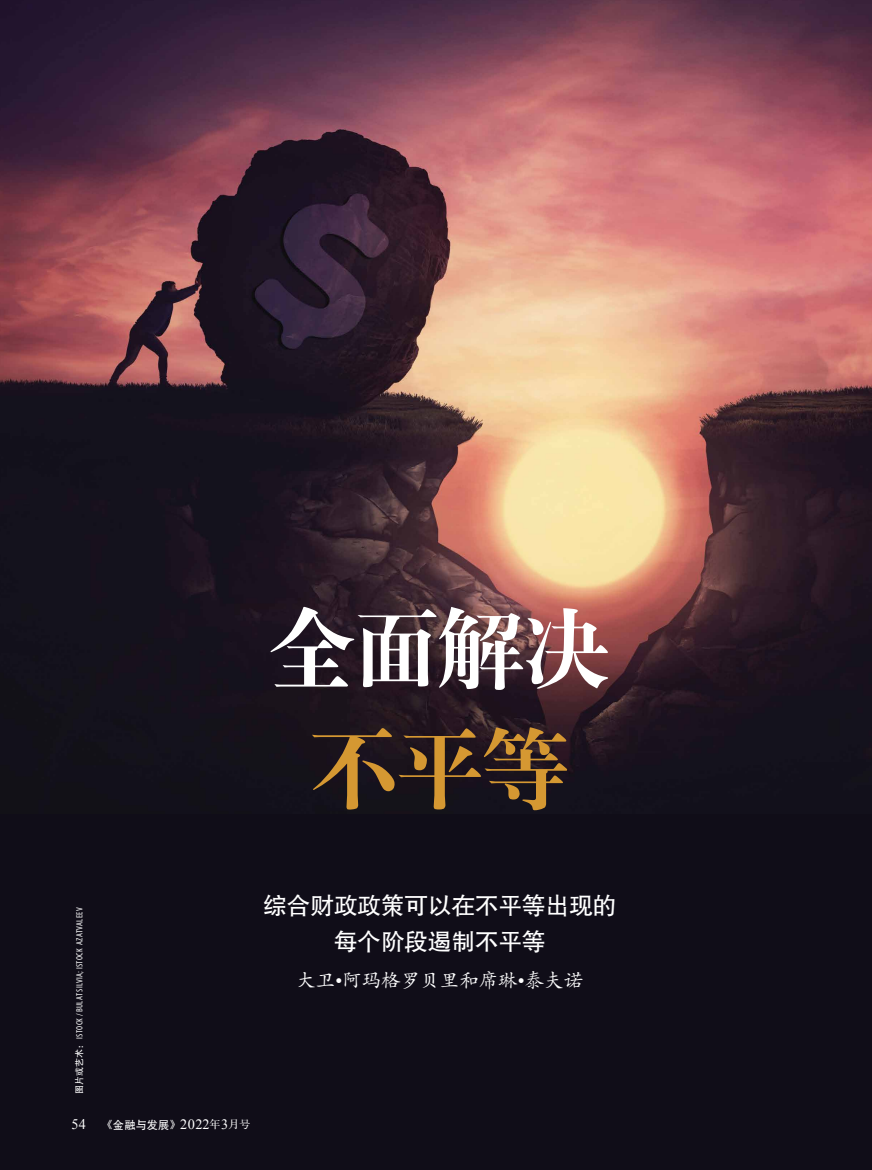
<style>
.page{position:relative;width:872px;height:1170px;background:#fff}
.page>*{position:absolute;margin:0;border:0;box-sizing:border-box;transform-origin:0 0}
.t1{font:90px "H Ya 4 gj";color:#fff}
.t2{font:90px "H Ya 4 gj";color:#d59832}
.t3{font:24px/36px "FZHTJW GB1 0";letter-spacing:-.02em;color:#fff;text-align:center}
.t4{font:19.5px "FZKTK GBK1 0";color:#fff}
.t5{font:11.55px "FZHTJW GB1 0";color:#fff}
.t6{font:condensed 9px "Myriad Pro";letter-spacing:.035em;color:#fff}
.s1{font-family:"FZHTJW GB1 0";font-stretch:normal}
.s2{font-family:"Times New Roman";font-size:14.55px}
.s3{font-size:10.05px}
.s4{font-family:"Times New Roman";font-size:14.25px}
.s5{font-family:"FZS3 JW GB1 0";font-size:10.65px}
.s6{font-family:"Times New Roman"}
</style>
<div class="page">
<img style="left:0;top:0;width:872px;height:814px">
<div style="left:0;top:814px;width:872px;height:355px;background:#100d18"></div>
<h1 class="t1" style="left:267px;top:603px;width:347px">全面解决</h1>
<h1 class="t2" style="left:309px;top:723px;width:264px">不平等</h1>
<p class="t6" style="left:74px;top:1093px;width:188px;rotate:-90deg"><span class="s1">图片或艺术：</span> istock / Bulat Silvia; istock azatvaleev</p>
<p class="t5" style="left:72px;top:1118px;width:180px"><span class="s2">54</span> <span class="s3">《</span>金融与发展<span class="s3">》</span><span class="s4">2022</span><span class="s5">年</span><span class="s4">3</span><span class="s5">月号</span></p>
<h2 class="t3" style="left:263px;top:888px;width:355px">综合财政政策可以在不平等出现的每个阶段遏制不平等</h2>
<h3 class="t4" style="left:296px;top:970px;width:288px">大卫<span class="s6">•</span>阿玛格罗贝里和席琳<span class="s6">•</span>泰夫诺</h3>
</div>
